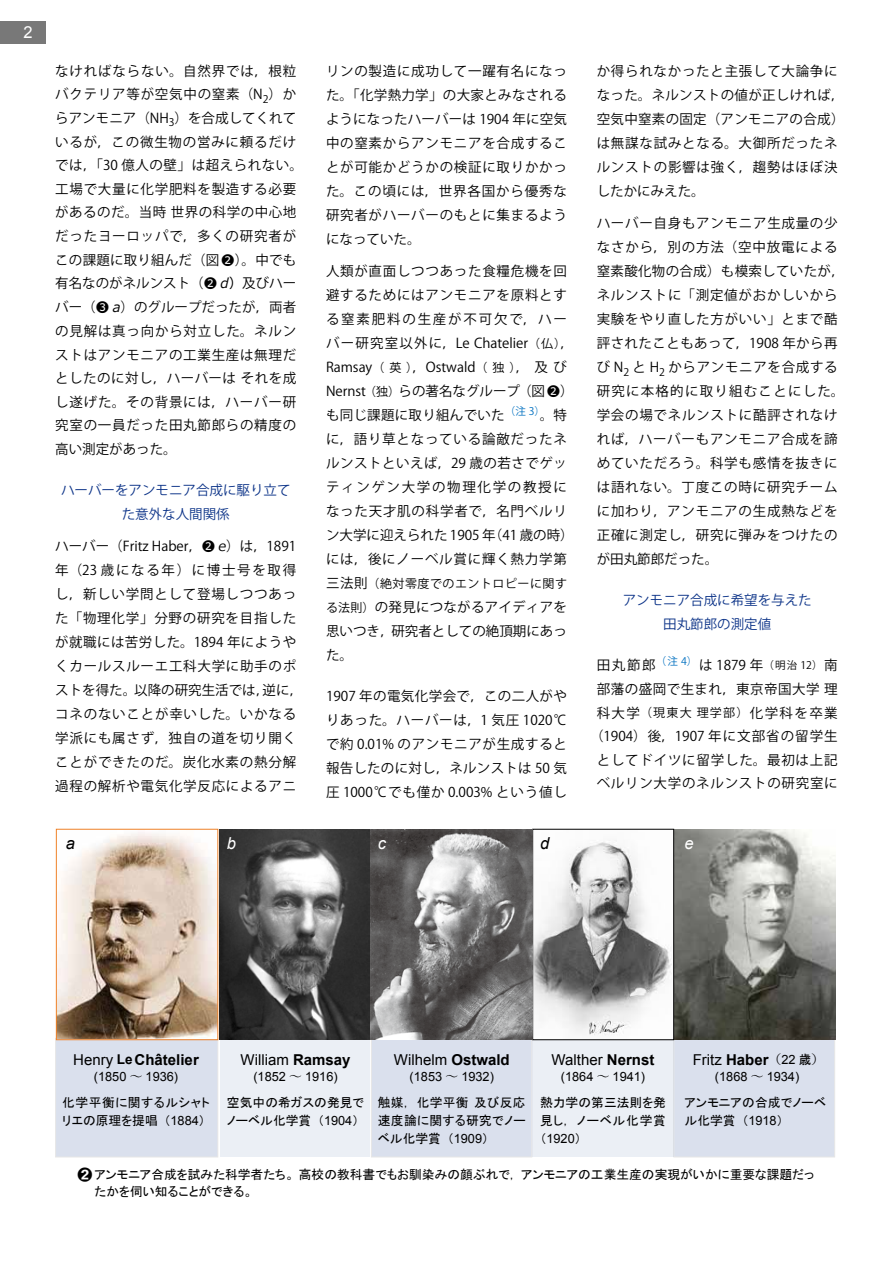
<style>
.page{position:relative;width:893px;height:1263px;background:#fff}
.page>*{position:absolute;margin:0;border:0;box-sizing:border-box;transform-origin:0 0}
.t1{font:italic 16.5px "Arial";color:#fff}
.t2{font:italic 16.5px "Arial";color:#000}
.t3{font:16.5px "Arial";color:#fff}
.t4{font:15px "Arial";color:#000}
.t5{font:700 15px "Arial";color:#000}
.t6{font:13.5px/24px "Koz Go Pro";letter-spacing:.055em;color:#000}
.t7{font:13.5px/24px "Koz Go Pro";color:#0c3388;text-align:center}
.t8{font:12.75px/18px "MS P Gothic";color:#000}
.t9{font:12.75px "Arial";color:#000}
.t10{font:12.75px/18px "MS P Gothic";letter-spacing:.04em;color:#000}
.t11{font:12px "Koz Go Pro";letter-spacing:.04em;color:#000}
.s1{font-family:"Meiryo UI"}
.s2{font-family:"Meiryo UI";font-style:italic}
.s3{font-size:12px}
.s4{font-size:13.5px}
.s5{font-size:10.5px}
.s6{font-weight:400}
.s7{font-family:"Koz Min Pro"}
.s8{font-family:"Arial"}
.s9{font-weight:700}
.s10{font-family:"MS P Gothic"}
.s11{font-family:"Koz Min Pro";font-size:12.75px}
.s12{font-size:12.75px}
.s13{font-family:"MS P Gothic";font-size:12.75px}
.s14{font-size:15px}
</style>
<div class="page">
<div style="left:371px;top:1038px;width:161px;height:119px;background:#dae0ed"></div>
<div style="left:532px;top:1038px;width:141px;height:119px;background:#ebeff5"></div>
<div style="left:674px;top:1038px;width:161px;height:119px;background:#dae0ed"></div>
<div style="left:220px;top:1038px;width:149px;height:119px;background:#ebeff5"></div>
<div style="left:55px;top:1038px;width:163px;height:119px;background:#dae0ed"></div>
<div style="left:0;top:21px;width:46px;height:23px;background:#787878"></div>
<img style="left:58px;top:829px;width:777px;height:211px">
<div style="left:532px;top:829px;width:142px;height:211px;border:1px solid #000"></div>
<div style="left:56px;top:829px;width:162px;height:211px;border:1px solid #ef8127"></div>
<p class="t3" style="left:23px;top:21px;width:11px">2</p>
<p class="t6" style="left:55px;top:59px;width:249px">なければならない。自然界では，根粒バクテリア等が空気中の窒素（N<sub>2</sub>）からアンモニア（NH<sub>3</sub>）を合成してくれているが，この微生物の営みに頼るだけでは，「30 億人の壁」は超えられない。工場で大量に化学肥料を製造する必要があるのだ。当時 世界の科学の中心地だったヨーロッパで，多くの研究者がこの課題に取り組んだ（図<span class="s1">➋</span>）。中でも有名なのがネルンスト（<span class="s1">➋</span> <span class="s2">d）</span>及びハーバー（<span class="s1">➌</span> <span class="s2">a</span>）のグループだったが，両者の見解は真っ向から対立した。ネルンストはアンモニアの工業生産は無理だとしたのに対し，ハーバーは それを成し遂げた。その背景には，ハーバー研究室の一員だった田丸節郎らの精度の高い測定があった。</p>
<p class="t7" style="left:61px;top:478px;width:231px">ハーバーをアンモニア合成に駆り立てた意外な人間関係</p>
<p class="t6" style="left:55px;top:535px;width:249px">ハーバー（Fritz Haber，<span class="s1">➋</span> <span class="s2">e</span>）は，1891年（23 歳になる年）に博士号を取得し，新しい学問として登場しつつあった「物理化学」分野の研究を目指したが就職には苦労した。1894 年にようやくカールスルーエ工科大学に助手のポストを得た。以降の研究生活では，逆に，コネのないことが幸いした。いかなる学派にも属さず，独自の道を切り開くことができたのだ。炭化水素の熱分解過程の解析や電気化学反応によるアニ</p>
<p class="t6" style="left:326px;top:59px;width:242px;text-align:justify">リンの製造に成功して一躍有名になった。「化学熱力学」の大家とみなされるようになったハーバーは 1904 年に空気中の窒素からアンモニアを合成することが可能かどうかの検証に取りかかった。この頃には，世界各国から優秀な研究者がハーバーのもとに集まるようになっていた。</p>
<p class="t6" style="left:326px;top:260px;width:249px">人類が直面しつつあった食糧危機を回避するためにはアンモニアを原料とする窒素肥料の生産が不可欠で，ハーバー研究室以外に，Le Chatelier<span class="s3">（仏）</span>，<br>Ramsay<span class="s3">（英）</span>，Ostwald<span class="s3">（独）</span>，及び<br>Nernst<span class="s3">（独）</span>らの著名なグループ（図<span class="s1">➋</span>）も同じ課題に取り組んでいた<sup>（注</sup> <sup>3）</sup>。特に，語り草となっている論敵だったネルンストといえば，29 歳の若さでゲッティンゲン大学の物理化学の教授になった天才肌の科学者で，名門ベルリン大学に迎えられた 1905 年（41 歳の時）には，後にノーベル賞に輝く熱力学第</p>
<p class="t11" style="left:326px;top:575px;width:242px"><span class="s4">三法則</span>（絶対零度でのエントロピーに関す</p>
<p class="t6" style="left:326px;top:596px;width:242px;text-align:justify"><span class="s3">る法則）</span>の発見につながるアイディアを思いつき，研究者としての絶頂期にあった。</p>
<p class="t6" style="left:326px;top:685px;width:243px;text-align:justify">1907 年の電気化学会で，この二人がやりあった。ハーバーは，1 気圧 1020℃で約 0.01% のアンモニアが生成すると報告したのに対し，ネルンストは 50 気圧 1000℃でも僅か 0.003% という値し</p>
<p class="t6" style="left:597px;top:59px;width:249px">か得られなかったと主張して大論争になった。ネルンストの値が正しければ，空気中窒素の固定（アンモニアの合成）は無謀な試みとなる。大御所だったネルンストの影響は強く，趨勢はほぼ決したかにみえた。</p>
<p class="t6" style="left:597px;top:212px;width:249px">ハーバー自身もアンモニア生成量の少なさから，別の方法（空中放電による窒素酸化物の合成）も模索していたが，ネルンストに「測定値がおかしいから実験をやり直した方がいい」とまで酷評されたこともあって，1908 年から再び N<sub>2</sub> と H<sub>2</sub> からアンモニアを合成する研究に本格的に取り組むことにした。学会の場でネルンストに酷評されなければ，ハーバーもアンモニア合成を諦めていただろう。科学も感情を抜きには語れない。丁度この時に研究チームに加わり，アンモニアの生成熱などを正確に測定し，研究に弾みをつけたのが田丸節郎だった。</p>
<p class="t7" style="left:623px;top:589px;width:190px">アンモニア合成に希望を与えた田丸節郎の測定値</p>
<p class="t6" style="left:590px;top:654px;width:249px;text-align:center">田丸節郎<sup>（注</sup> <sup>4）</sup>は 1879 年<span class="s5">（明治 12）</span>南部藩の盛岡で生まれ，東京帝国大学 理科大学<span class="s3">（現東大 理学部）</span>化学科を卒業（1904）後，1907 年に文部省の留学生としてドイツに留学した。最初は上記ベルリン大学のネルンストの研究室に</p>
<p class="t2" style="left:66px;top:832px;width:11px">a</p>
<p class="t1" style="left:227px;top:832px;width:11px">b</p>
<p class="t1" style="left:378px;top:832px;width:10px">c</p>
<p class="t2" style="left:540px;top:832px;width:11px">d</p>
<p class="t1" style="left:685px;top:832px;width:11px">e</p>
<p class="t5" style="left:73px;top:1049px;width:127px"><span class="s6">Henry</span> <span class="s4">Le</span>Châtelier</p>
<p class="t9" style="left:94px;top:1068px;width:86px">(1850 <span class="s7">～</span> 1936)</p>
<p class="t10" style="left:62px;top:1094px;width:149px">化学平衡に関するルシャトリエの原理を提唱（<span class="s8">1884</span>）</p>
<p class="t4" style="left:240px;top:1049px;width:112px">William <span class="s9">Ramsay</span></p>
<p class="t9" style="left:253px;top:1068px;width:86px">(1852 <span class="s7">～</span> 1916)</p>
<p class="t8" style="left:227px;top:1094px;width:139px">空気中の希ガスの発見でノーベル化学賞（<span class="s8">1904</span>）</p>
<p class="t4" style="left:394px;top:1049px;width:117px">Wilhelm <span class="s9">Ostwald</span></p>
<p class="t9" style="left:410px;top:1068px;width:86px">(1853 <span class="s7">～</span> 1932)</p>
<p class="t8" style="left:378px;top:1094px;width:149px;text-align:justify">触媒，化学平衡 及び反応速度論に関する研究でノーベル化学賞（<span class="s8">1909</span>）</p>
<p class="t4" style="left:552px;top:1049px;width:104px">Walther <span class="s9">Nernst</span></p>
<p class="t9" style="left:561px;top:1068px;width:86px">(1864 <span class="s7">～</span> 1941)</p>
<p class="t8" style="left:540px;top:1094px;width:127px">熱力学の第三法則を発見し，ノーベル化学賞</p>
<p class="t9" style="left:540px;top:1130px;width:43px"><span class="s10">（</span>1920<span class="s10">）</span></p>
<p class="t4" style="left:693px;top:1049px;width:133px">Fritz <span class="s9">Haber</span><span class="s11">（</span><span class="s12">22</span> <span class="s13">歳</span><span class="s11">）</span></p>
<p class="t9" style="left:715px;top:1068px;width:86px">(1868 <span class="s7">～</span> 1934)</p>
<p class="t8" style="left:685px;top:1094px;width:143px">アンモニアの合成でノーベル化学賞（<span class="s8">1918</span>）</p>
<p class="t8" style="left:95px;top:1166px;width:721px;line-height:17px;text-indent:-17px"><span class="s14">➋</span>アンモニア合成を試みた科学者たち。高校の教科書でもお馴染みの顔ぶれで，アンモニアの工業生産の実現がいかに重要な課題だったかを伺い知ることができる。</p>
</div>
